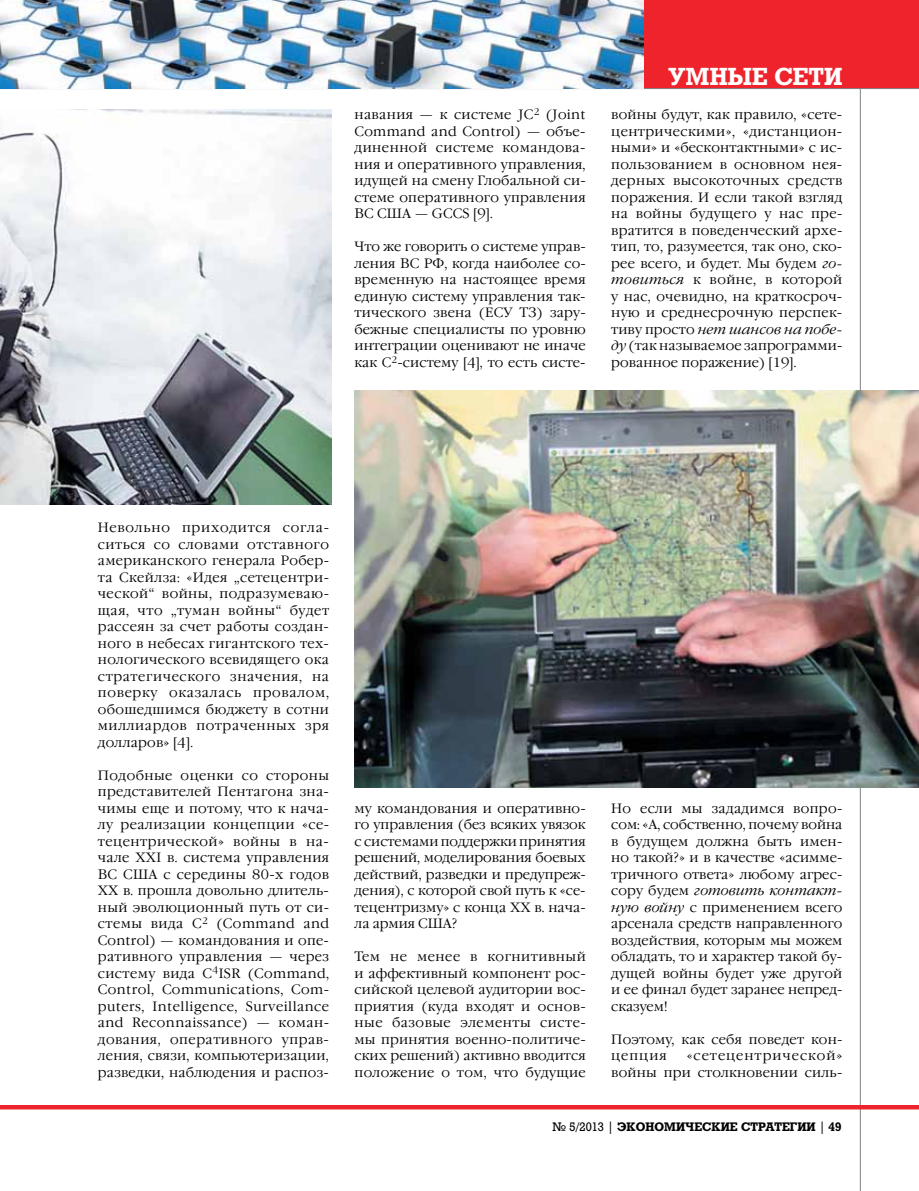
<style>
.page{position:relative;width:919px;height:1191px;background:#fff}
.page>*{position:absolute;margin:0;border:0;box-sizing:border-box;transform-origin:0 0}
.t1{font:700 24px "Rodeo";letter-spacing:.01em;color:#fff}
.t2{font:300 13.5px/16.5px "Garamond C";letter-spacing:.015em;color:#000;text-align:justify}
.t3{font:700 12px "Rodeo";color:#000}
.s1{font-style:italic}
.s2{font-weight:400}
</style>
<div class="page">
<div style="left:642px;top:0;width:276px;height:89px;background:#ee232c"></div>
<hr style="left:859px;top:88px;width:1px;height:1103px;background:#808285">
<hr style="left:0;top:1105px;width:918px;height:4px;background:#ee232c">
<hr style="left:0;top:88px;width:918px;height:1px;background:#808285">
<img style="left:0;top:0;width:643px;height:88px">
<img style="left:355px;top:390px;width:563px;height:398px">
<img style="left:0;top:109px;width:332px;height:395px">
<p class="t2" style="left:354px;top:107px;width:233px">навания — к системе JС<sup>2</sup> (Joint Command and Control) — объе&shy;диненной системе командова&shy;ния и оперативного управления, идущей на смену Глобальной си&shy;стеме оперативного управления ВС США — GCCS [9].</p>
<p class="t2" style="left:354px;top:239px;width:233px">Что же говорить о системе управ&shy;ления ВС РФ, когда наиболее со&shy;временную на настоящее время единую систему управления так&shy;тического звена (ЕСУ ТЗ) зару&shy;бежные специалисты по уровню интеграции оценивают не иначе как С<sup>2</sup>-систему [4], то есть систе-</p>
<h1 class="t1" style="left:668px;top:62px;width:176px">УМНЫЕ СЕТИ</h1>
<p class="t2" style="left:611px;top:107px;width:233px">войны будут, как правило, «сете&shy;центрическими», «дистанцион&shy;ными» и «бесконтактными» с ис&shy;пользованием в основном нея&shy;дерных высокоточных средств поражения. И если такой взгляд на войны будущего у нас пре&shy;вратится в поведенческий архе&shy;тип, то, разумеется, так оно, ско&shy;рее всего, и будет. Мы будем <span class="s1">го&shy;товиться</span> к войне, в которой у нас, очевидно, на краткосроч&shy;ную и среднесрочную перспек&shy;тиву просто <span class="s1">нет шансов на побе&shy;ду</span> (так называемое запрограмми&shy;рованное поражение) [19].</p>
<p class="t2" style="left:98px;top:519px;width:233px">Невольно приходится согла&shy;ситься со словами отставного американского генерала Робер&shy;та Скейлза: «Идея „сетецентри&shy;ческой“ войны, подразумеваю&shy;щая, что „туман войны“ будет рассеян за счет работы создан&shy;ного в небесах гигантского тех&shy;нологического всевидящего ока стратегического значения, на поверку оказалась провалом, обошедшимся бюджету в сотни миллиардов потраченных зря долларов» [4].</p>
<p class="t2" style="left:98px;top:767px;width:233px">Подобные оценки со стороны представителей Пентагона зна&shy;чимы еще и потому, что к нача&shy;лу реализации концепции «се&shy;тецентрической» войны в на&shy;чале XXI в. система управления ВС США с середины 80-х годов ХХ в. прошла довольно длитель&shy;ный эволюционный путь от си&shy;стемы вида С<sup>2</sup> (Command and Control) — командования и опе&shy;ративного управления — через систему вида С<sup>4</sup>ISR (Command, Control, Сommunications, Com&shy;puters, Intelligence, Surveillance and Reconnaissance) — коман&shy;дования, оперативного управ&shy;ления, связи, компьютеризации, разведки, наблюдения и распоз-</p>
<p class="t2" style="left:354px;top:800px;width:233px">му командования и оперативно&shy;го управления (без всяких увязок с системами поддержки принятия решений, моделирования боевых действий, разведки и предупреж&shy;дения), с которой свой путь к «се&shy;тецентризму» с конца ХХ в. нача&shy;ла армия США?</p>
<p class="t2" style="left:354px;top:948px;width:233px">Тем не менее в когнитивный и аффективный компонент рос&shy;сийской целевой аудитории вос&shy;приятия (куда входят и основ&shy;ные базовые элементы систе&shy;мы принятия военно-политиче&shy;ских решений) активно вводится положение о том, что будущие</p>
<p class="t2" style="left:611px;top:800px;width:233px">Но если мы зададимся вопро&shy;сом: «А, собственно, почему война в будущем должна быть имен&shy;но такой?» и в качестве «асимме&shy;тричного ответа» любому агрес&shy;сору будем <span class="s1">готовить контакт&shy;ную войну</span> с применением всего арсенала средств направленного воздействия, которым мы можем обладать, то и характер такой бу&shy;дущей войны будет уже другой и ее финал будет заранее непред&shy;сказуем!</p>
<p class="t2" style="left:611px;top:1031px;width:231px">Поэтому, как себя поведет кон&shy;цепция</p>
<p class="t2" style="left:611px;top:1047px;width:233px;text-align:right">«сетецентрической»<br>войны при столкновении силь-</p>
<p class="t3" style="left:552px;top:1119px;width:290px"><span class="s2">№ 5/2013 |</span> ЭКОНОМИЧЕСКИЕ СТРАТЕГИИ <span class="s2">|</span> 49</p>
</div>
